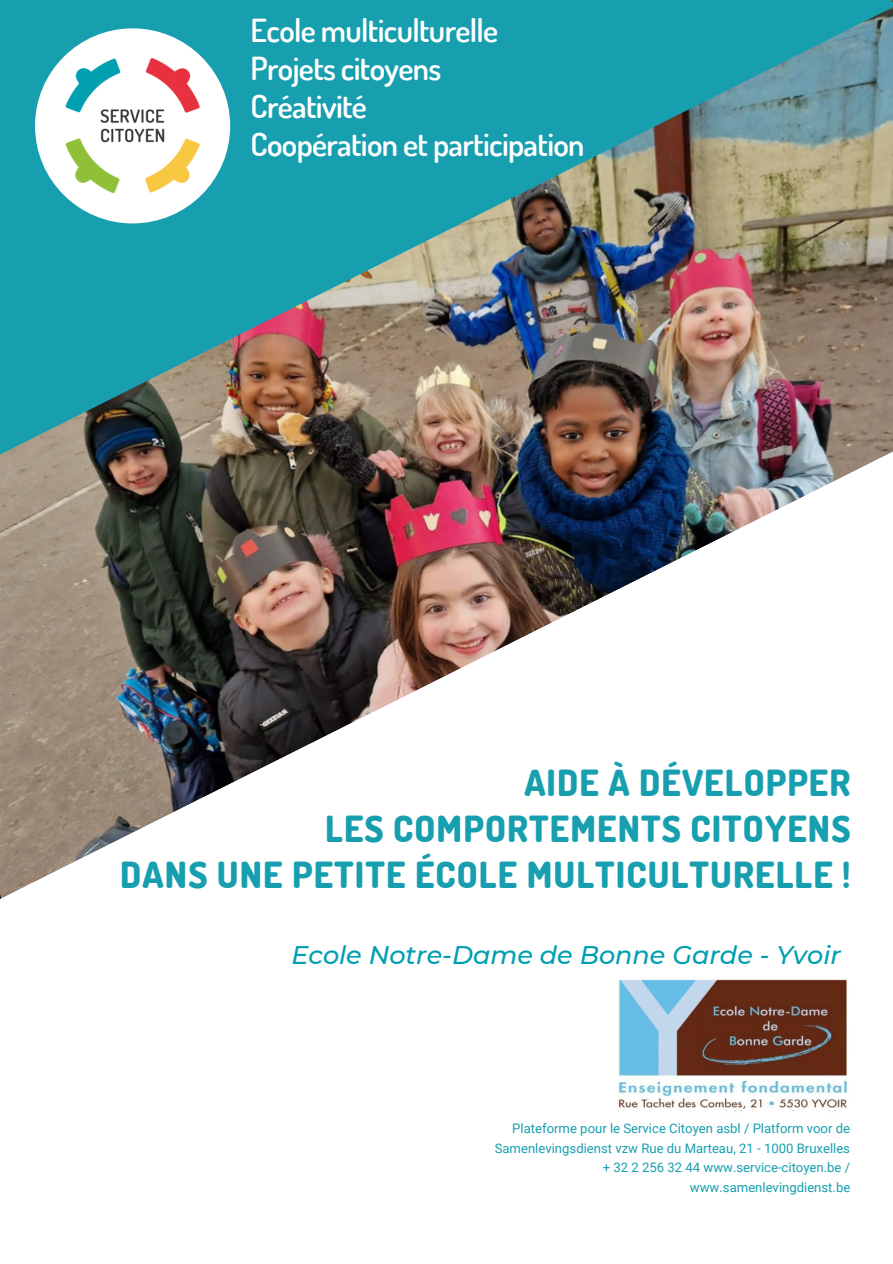
<style>
.page{position:relative;width:893px;height:1264px;background:#fff}
.page>*{position:absolute;margin:0;border:0;box-sizing:border-box;transform-origin:0 0}
.t1{font:800 36px/46.2px "Dosis";letter-spacing:.03em;color:#179faf;text-align:right}
.t2{font:600 31.8px "Dosis";letter-spacing:-.02em;color:#fff}
.t3{font:italic 500 25.5px "Montserrat";color:#009fb0}
.t4{font:13.05px/19.6px "Roboto";color:#179faf;text-align:right}
</style>
<div class="page">
<img style="left:0;top:454px;width:888px;height:445px">
<img style="left:0;top:0;width:892px;height:454px">
<div style="left:35px;top:28px;width:195px;height:195px;background:#fff;border-radius:50%"></div>
<img style="left:65px;top:58px;width:135px;height:136px">
<img style="left:617px;top:979px;width:231px;height:133px">
<h1 class="t2" style="left:250px;top:9px;width:249px">Ecole multiculturelle</h1>
<h2 class="t2" style="left:250px;top:47px;width:192px">Projets citoyens</h2>
<h2 class="t2" style="left:250px;top:85px;width:118px">Créativité</h2>
<h2 class="t2" style="left:250px;top:123px;width:335px">Coopération et participation</h2>
<h2 class="t1" style="left:120px;top:758px;width:731px">AIDE À DÉVELOPPER<br>LES COMPORTEMENTS CITOYENS<br>DANS UNE PETITE ÉCOLE MULTICULTURELLE !</h2>
<p class="t3" style="left:291px;top:939px;width:551px">Ecole Notre-Dame de Bonne Garde - Yvoir</p>
<h3 class="t4" style="left:494px;top:1118px;width:357px">Plateforme pour le Service Citoyen asbl / Platform voor de Samenlevingsdienst vzw Rue du Marteau, 21 - 1000 Bruxelles + 32 2 256 32 44 www.service-citoyen.be / www.samenlevingdienst.be</h3>
</div>
